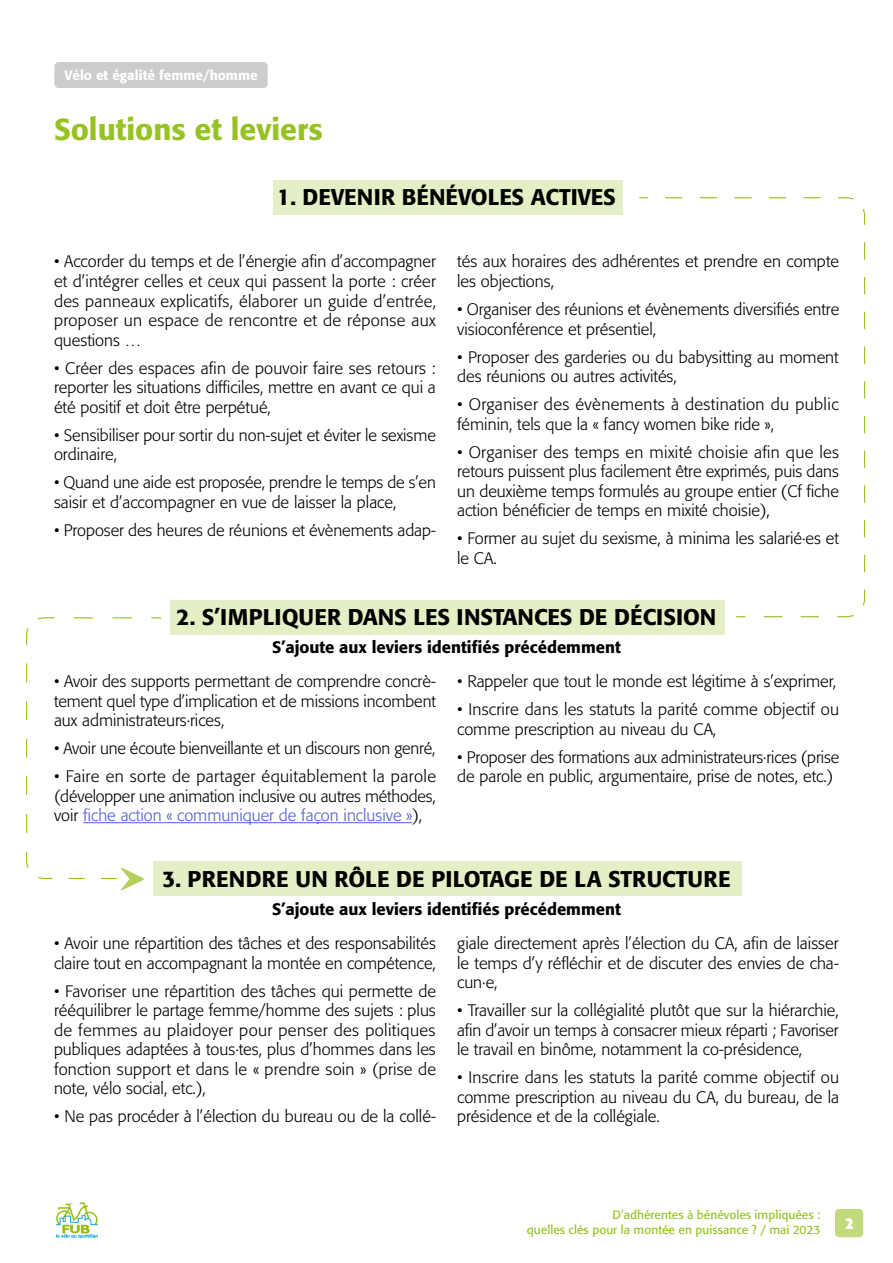
<style>
.page{position:relative;width:893px;height:1263px;background:#fff}
.page>*{position:absolute;margin:0;border:0;box-sizing:border-box;transform-origin:0 0}
.t1{font:500 30px "Formata";color:#97c223}
.t2{font:500 22.5px "Formata";color:#000}
.t3{font:300 16.5px/19.5px "Formata";color:#000;text-align:justify}
.t4{font:300 16.5px/19.5px "Formata";letter-spacing:.02em;color:#000}
.t5{font:500 16.5px "Formata";color:#000}
.t6{font:700 condensed 16.5px "Formata";color:#fff}
.t7{font:500 13.5px "Formata";color:#fff}
.t8{font:12px/15px "Formata";color:#97c223;text-align:right}
.s1{color:#4f5cd6}
</style>
<div class="page">
<div style="left:54px;top:62px;width:214px;height:26px;background:#ccc;border-radius:4px"></div>
<hr style="left:83px;top:822px;width:329px;height:1px;background:#4f5cd6">
<div style="left:835px;top:1209px;width:28px;height:28px;background:#c1da7b;border-radius:4px"></div>
<img style="left:55px;top:1202px;width:43px;height:37px">
<div style="left:170px;top:600px;width:555px;height:35px;background:#e4efc6"></div>
<div style="left:153px;top:861px;width:589px;height:35px;background:#e4efc6"></div>
<div style="left:273px;top:180px;width:349px;height:34px;background:#e4efc6"></div>
<svg style="left:639px;top:197px;width:227px;height:421px"></svg>
<svg style="left:26px;top:617px;width:136px;height:274px"></svg>
<p class="t7" style="left:65px;top:67px;width:195px">Vélo et égalité femme/homme</p>
<h1 class="t1" style="left:54px;top:111px;width:270px">Solutions et leviers</h1>
<h2 class="t2" style="left:277px;top:183px;width:340px">1. DEVENIR BÉNÉVOLES ACTIVES</h2>
<p class="t3" style="left:54px;top:252px;width:384px">• Accorder du temps et de l’énergie afin d’accompagner et d’intégrer celles et ceux qui passent la porte : créer des panneaux explicatifs, élaborer un guide d’entrée, proposer un espace de rencontre et de réponse aux questions …</p>
<p class="t3" style="left:54px;top:358px;width:383px">• Créer des espaces afin de pouvoir faire ses retours : reporter les situations difficiles, mettre en avant ce qui a été positif et doit être perpétué,</p>
<p class="t3" style="left:54px;top:425px;width:383px">• Sensibiliser pour sortir du non-sujet et éviter le sexisme ordinaire,</p>
<p class="t3" style="left:54px;top:473px;width:383px">• Quand une aide est proposée, prendre le temps de s’en saisir et d’accompagner en vue de laisser la place,</p>
<p class="t3" style="left:54px;top:520px;width:383px">• Proposer des heures de réunions et évènements adap-</p>
<p class="t3" style="left:457px;top:252px;width:384px">tés aux horaires des adhérentes et prendre en compte les objections,</p>
<p class="t3" style="left:457px;top:300px;width:384px">• Organiser des réunions et évènements diversifiés entre visioconférence et présentiel,</p>
<p class="t3" style="left:457px;top:347px;width:383px">• Proposer des garderies ou du babysitting au moment des réunions ou autres activités,</p>
<p class="t4" style="left:457px;top:395px;width:383px">• Organiser des évènements à destination du public féminin, tels que la « fancy women bike ride »,</p>
<p class="t3" style="left:457px;top:442px;width:384px">• Organiser des temps en mixité choisie afin que les retours puissent plus facilement être exprimés, puis dans un deuxième temps formulés au groupe entier (Cf fiche action bénéficier de temps en mixité choisie),</p>
<p class="t3" style="left:457px;top:529px;width:383px">• Former au sujet du sexisme, à minima les salarié·es et le CA.</p>
<h2 class="t2" style="left:177px;top:603px;width:541px">2. S’IMPLIQUER DANS LES INSTANCES DE DÉCISION</h2>
<p class="t5" style="left:272px;top:637px;width:350px">S’ajoute aux leviers identifiés précédemment</p>
<p class="t3" style="left:54px;top:672px;width:383px">• Avoir des supports permettant de comprendre concrè&shy;tement quel type d’implication et de missions incombent aux administrateurs·rices,</p>
<p class="t3" style="left:54px;top:739px;width:383px">• Avoir une écoute bienveillante et un discours non genré,</p>
<p class="t3" style="left:54px;top:767px;width:384px">• Faire en sorte de partager équitablement la parole (développer une animation inclusive ou autres méthodes, voir <span class="s1">fiche action « communiquer de façon inclusive »</span>),</p>
<p class="t3" style="left:457px;top:672px;width:381px">• Rappeler que tout le monde est légitime à s’exprimer,</p>
<p class="t3" style="left:457px;top:700px;width:384px">• Inscrire dans les statuts la parité comme objectif ou comme prescription au niveau du CA,</p>
<p class="t3" style="left:457px;top:747px;width:384px">• Proposer des formations aux administrateurs·rices (prise de parole en public, argumentaire, prise de notes, etc.)</p>
<h2 class="t2" style="left:162px;top:865px;width:570px">3. PRENDRE UN RÔLE DE PILOTAGE DE LA STRUCTURE</h2>
<p class="t5" style="left:272px;top:899px;width:350px">S’ajoute aux leviers identifiés précédemment</p>
<p class="t3" style="left:54px;top:934px;width:384px">• Avoir une répartition des tâches et des responsabilités claire tout en accompagnant la montée en compétence,</p>
<p class="t3" style="left:54px;top:981px;width:384px">• Favoriser une répartition des tâches qui permette de rééquilibrer le partage femme/homme des sujets : plus de femmes au plaidoyer pour penser des politiques publiques adaptées à tous·tes, plus d’hommes dans les fonction support et dans le « prendre soin » (prise de note, vélo social, etc.),</p>
<p class="t3" style="left:54px;top:1107px;width:383px">• Ne pas procéder à l’élection du bureau ou de la collé-</p>
<p class="t3" style="left:457px;top:934px;width:383px">giale directement après l’élection du CA, afin de laisser le temps d’y réfléchir et de discuter des envies de cha&shy;cun·e,</p>
<p class="t3" style="left:457px;top:1001px;width:383px">• Travailler sur la collégialité plutôt que sur la hiérarchie, afin d’avoir un temps à consacrer mieux réparti ; Favoriser le travail en binôme, notamment la co-présidence,</p>
<p class="t3" style="left:457px;top:1068px;width:384px">• Inscrire dans les statuts la parité comme objectif ou comme prescription au niveau du CA, du bureau, de la présidence et de la collégiale.</p>
<p class="t8" style="left:527px;top:1207px;width:295px">D’adhérentes à bénévoles impliquées :<br>quelles clés pour la montée en puissance ? / mai 2023</p>
<p class="t6" style="left:845px;top:1213px;width:10px">2</p>
</div>
